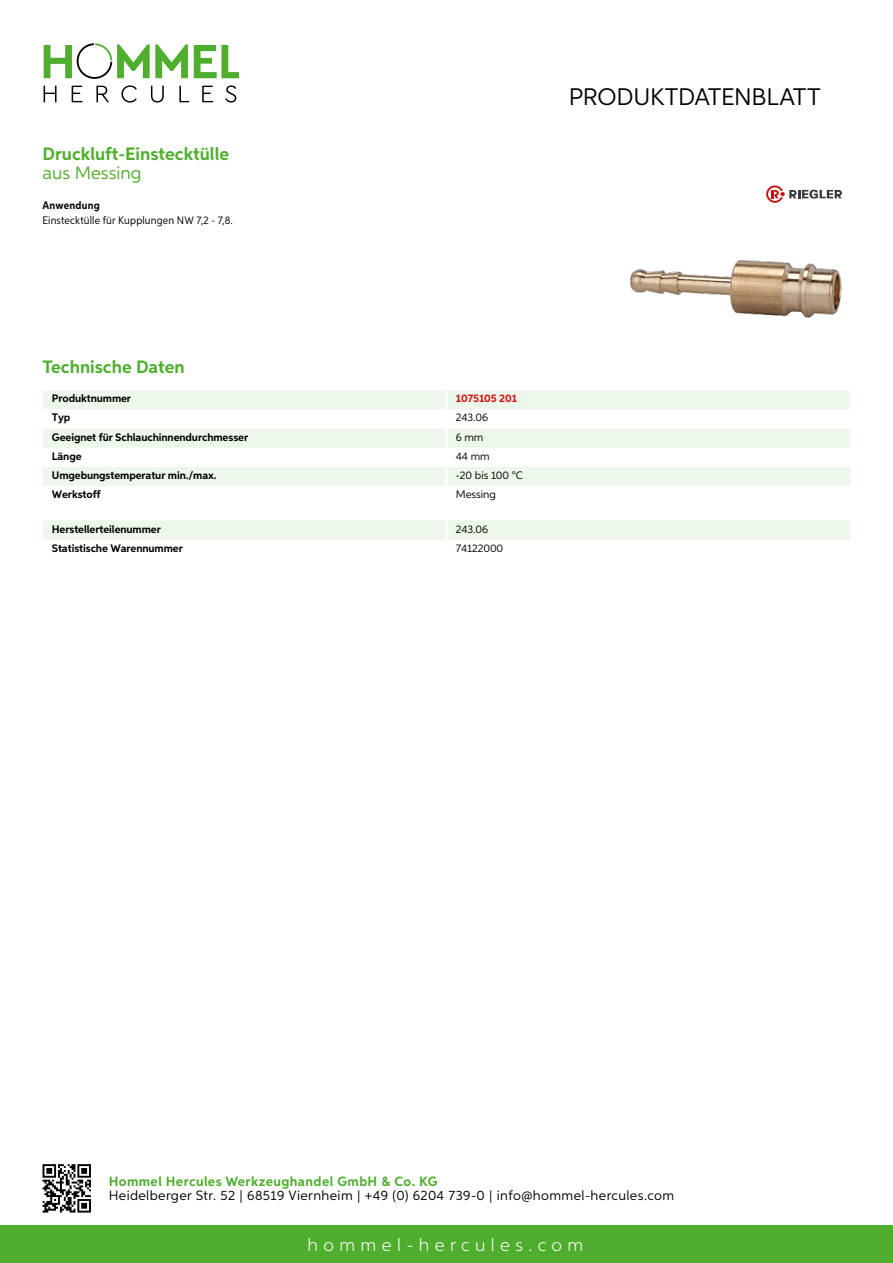
<style>
.page{position:relative;width:893px;height:1263px;background:#fff}
.page>*{position:absolute;margin:0;border:0;box-sizing:border-box;transform-origin:0 0}
.t1{font:24px "Aspira";letter-spacing:-.01em;color:#000}
.t2{font:700 18px "Aspira";color:#50ae2f}
.t3{font:300 18px "Aspira";letter-spacing:.3em;color:#fff}
.t4{font:18px "Aspira";color:#50ae2f}
.t5{font:13.5px "Aspira";letter-spacing:.03em;color:#000}
.t6{font:700 13.5px "Aspira";letter-spacing:.03em;color:#50ae2f}
.t7{font:700 10.95px "Aspira";letter-spacing:-.01em;color:#000}
.t8{font:10.95px "Aspira";letter-spacing:-.01em;color:#000}
.t9{font:10.95px "Aspira Nar";letter-spacing:.015em;color:#000}
.t10{font:700 10.95px "Aspira";letter-spacing:-.01em;color:#cd1013}
.t11{font:700 10.95px "Aspira Nar";letter-spacing:.02em;color:#000}
</style>
<div class="page">
<div style="left:0;top:1226px;width:893px;height:37px;background:#50ae2f"></div>
<svg style="left:43px;top:1164px;width:48px;height:48px"></svg>
<svg style="left:194px;top:45px;width:45px;height:33px"></svg>
<svg style="left:44px;top:43px;width:144px;height:36px"></svg>
<svg style="left:44px;top:86px;width:13px;height:16px"></svg>
<svg style="left:72px;top:86px;width:10px;height:16px"></svg>
<svg style="left:96px;top:86px;width:13px;height:16px"></svg>
<svg style="left:121px;top:85px;width:16px;height:18px"></svg>
<svg style="left:151px;top:86px;width:13px;height:17px"></svg>
<svg style="left:179px;top:86px;width:10px;height:16px"></svg>
<svg style="left:202px;top:86px;width:11px;height:16px"></svg>
<svg style="left:225px;top:85px;width:11px;height:18px"></svg>
<div style="left:43px;top:390px;width:807px;height:19px;background:#eef7eb"></div>
<svg style="left:43px;top:429px;width:807px;height:57px;fill:#eef7eb"></svg>
<hr style="left:445px;top:390px;width:3px;height:20px;background:#fff">
<hr style="left:445px;top:429px;width:3px;height:19px;background:#fff">
<hr style="left:445px;top:448px;width:3px;height:19px;background:#fff">
<hr style="left:445px;top:467px;width:3px;height:19px;background:#fff">
<div style="left:43px;top:521px;width:807px;height:19px;background:#eef7eb"></div>
<img style="left:630px;top:260px;width:212px;height:58px">
<svg style="left:766px;top:185px;width:76px;height:18px"></svg>
<h2 class="t2" style="left:43px;top:142px;width:188px">Druckluft-Einstecktülle</h2>
<h2 class="t4" style="left:43px;top:162px;width:101px">aus Messing</h2>
<p class="t11" style="left:43px;top:199px;width:59px">Anwendung</p>
<p class="t9" style="left:43px;top:214px;width:192px">Einstecktülle für Kupplungen NW 7,2 - 7,8.</p>
<h1 class="t1" style="left:569px;top:82px;width:253px">Produktdatenblatt</h1>
<h2 class="t2" style="left:43px;top:356px;width:144px">Technische Daten</h2>
<p class="t7" style="left:52px;top:392px;width:81px">Produktnummer</p>
<p class="t10" style="left:456px;top:392px;width:63px">1075105 201</p>
<p class="t7" style="left:52px;top:411px;width:20px">Typ</p>
<p class="t8" style="left:456px;top:411px;width:34px">243.06</p>
<p class="t7" style="left:52px;top:430px;width:198px">Geeignet für Schlauchinnendurchmesser</p>
<p class="t8" style="left:456px;top:430px;width:29px">6 mm</p>
<p class="t7" style="left:52px;top:449px;width:31px">Länge</p>
<p class="t8" style="left:456px;top:449px;width:35px">44 mm</p>
<p class="t7" style="left:52px;top:468px;width:166px">Umgebungstemperatur min./max.</p>
<p class="t8" style="left:456px;top:468px;width:69px">-20 bis 100 °C</p>
<p class="t7" style="left:52px;top:487px;width:50px">Werkstoff</p>
<p class="t8" style="left:456px;top:488px;width:42px">Messing</p>
<p class="t7" style="left:52px;top:522px;width:111px">Herstellerteilenummer</p>
<p class="t8" style="left:456px;top:522px;width:34px">243.06</p>
<p class="t7" style="left:52px;top:541px;width:132px">Statistische Warennummer</p>
<p class="t8" style="left:456px;top:541px;width:49px">74122000</p>
<p class="t6" style="left:109px;top:1172px;width:330px">Hommel Hercules Werkzeughandel GmbH &amp; Co. KG</p>
<p class="t5" style="left:109px;top:1187px;width:567px">Heidelberger Str. 52 | 68519 Viernheim | +49 (0) 6204 739-0 | info@hommel-hercules.com</p>
<h2 class="t3" style="left:307px;top:1234px;width:277px">hommel-hercules.com</h2>
</div>
